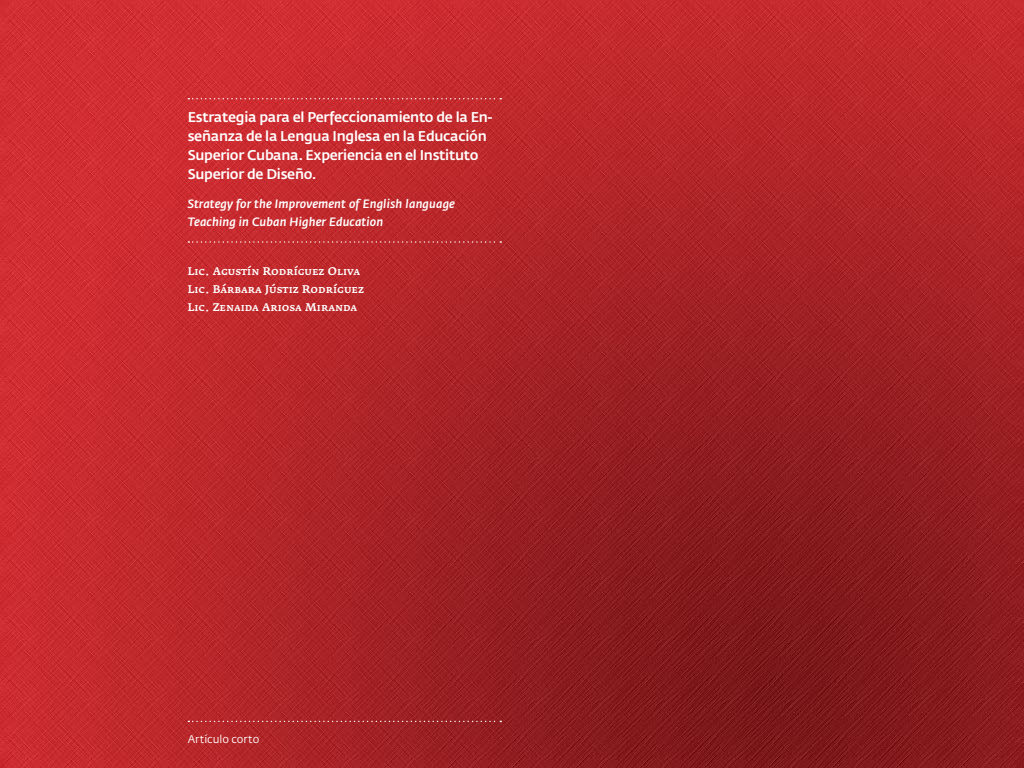
<style>
.page{position:relative;width:1024px;height:768px;background:#fff}
.page>*{position:absolute;margin:0;border:0;box-sizing:border-box;transform-origin:0 0}
.t1{font:500 14px/19px "Fedra Sans Std";letter-spacing:-.02em;color:#fff}
.t2{font:italic 500 12px/18px "Fedra Sans Std";letter-spacing:.01em;color:#fff}
.t3{font:11px/18px "Fedra Serif A Medium SC";color:#fff}
.t4{font:11px "Fedra Sans Std";color:#fff}
</style>
<div class="page">
<img style="left:0;top:0;width:1024px;height:768px">
<svg style="left:188px;top:98px;width:313px;height:1px"></svg>
<svg style="left:188px;top:241px;width:313px;height:2px"></svg>
<svg style="left:188px;top:721px;width:313px;height:1px"></svg>
<p class="t1" style="left:188px;top:108px;width:307px">Estrategia para el Perfeccionamiento de la En&shy;señanza de la Lengua Inglesa en la Educación Superior Cubana. Experiencia en el Instituto Superior de Diseño.</p>
<p class="t2" style="left:188px;top:194px;width:269px">Strategy for the Improvement of English language<br>Teaching in Cuban Higher Education</p>
<p class="t3" style="left:188px;top:262px;width:178px">Lic. Agustín Rodríguez Oliva<br>Lic. Bárbara Jústiz Rodríguez<br>Lic. Zenaida Ariosa Miranda</p>
<p class="t4" style="left:188px;top:732px;width:73px">Artículo corto</p>
</div>
